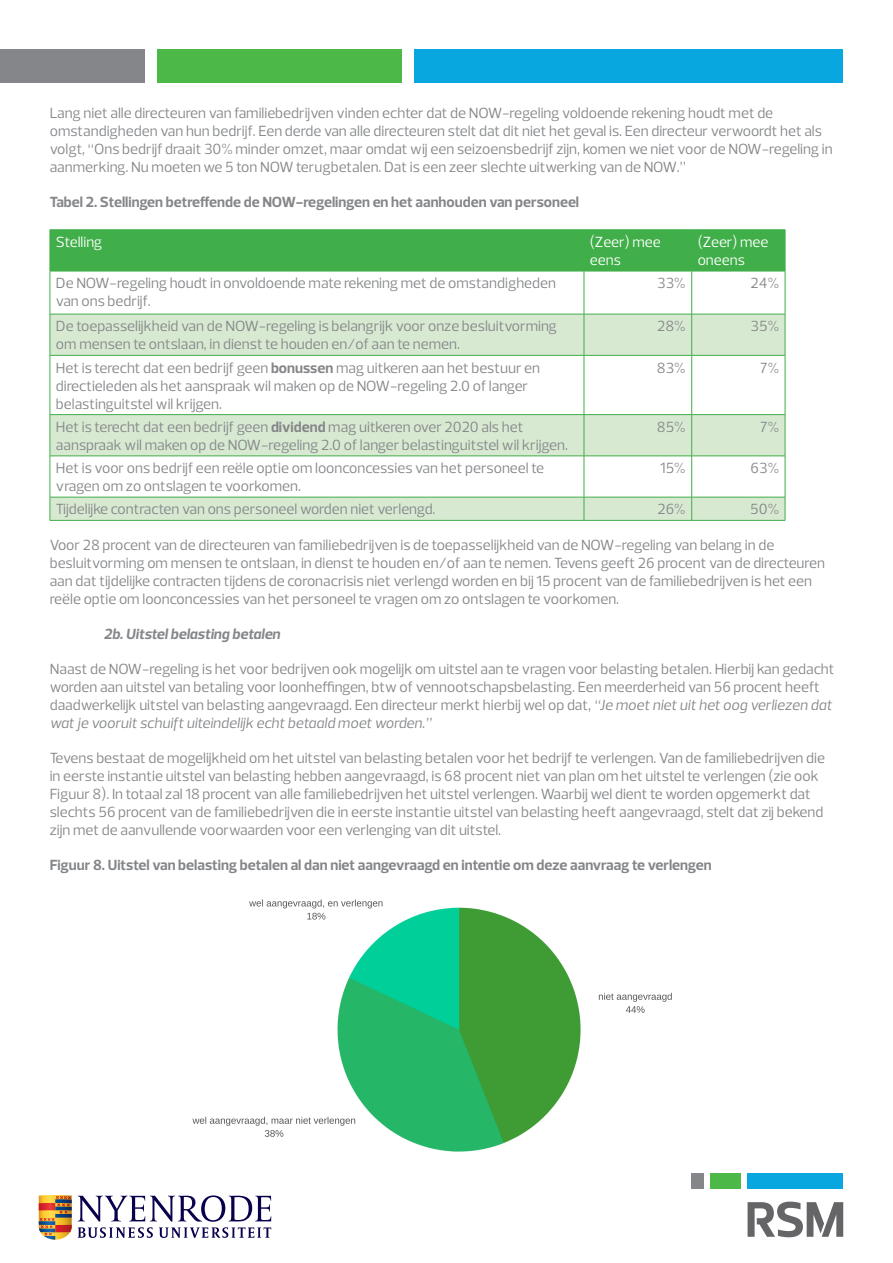
<style>
.page{position:relative;width:893px;height:1263px;background:#fff}
.page>*{position:absolute;margin:0;border:0;box-sizing:border-box;transform-origin:0 0}
.Body{font:15px/18px "Prelo";color:#848689}
.Body-2{font:700 15px "Prelo";color:#848689}
.Power_of_being_under{font:15px/18px "Prelo";color:#fff}
.Power_of_being_under-2{font:15px "Prelo";color:#848689}
.Body-3{font:italic 700 15px "Prelo";color:#848689}
.s1{font-weight:700}
.s2{font-style:italic}
</style>
<div class="page">
<div style="left:747px;top:1173px;width:96px;height:16px;background:#08a7e0"></div>
<div style="left:691px;top:1173px;width:12px;height:16px;background:#848689"></div>
<div style="left:710px;top:1173px;width:31px;height:16px;background:#4cb848"></div>
<svg style="left:747px;top:1201px;width:96px;height:36px"></svg>
<svg style="left:39px;top:1195px;width:33px;height:45px"></svg>
<svg style="left:78px;top:1195px;width:193px;height:43px"></svg>
<div style="left:157px;top:50px;width:245px;height:33px;background:#4cb848"></div>
<div style="left:415px;top:50px;width:428px;height:33px;background:#08a7e0"></div>
<div style="left:0;top:50px;width:145px;height:33px;background:#848689"></div>
<div style="left:51px;top:230px;width:734px;height:41px;background:#40ae49"></div>
<svg style="left:51px;top:315px;width:734px;height:205px;fill:#d8e9d2"></svg>
<hr style="left:50px;top:229px;width:534px;height:1px;background:#40ae49">
<hr style="left:50px;top:230px;width:1px;height:41px;background:#40ae49">
<hr style="left:584px;top:229px;width:108px;height:1px;background:#40ae49">
<hr style="left:584px;top:230px;width:1px;height:41px;background:#40ae49">
<hr style="left:692px;top:229px;width:93px;height:1px;background:#40ae49">
<hr style="left:691px;top:230px;width:1px;height:41px;background:#40ae49">
<hr style="left:785px;top:230px;width:1px;height:41px;background:#40ae49">
<hr style="left:50px;top:271px;width:534px;height:1px;background:#40ae49">
<hr style="left:50px;top:271px;width:1px;height:43px;background:#40ae49">
<hr style="left:584px;top:271px;width:108px;height:1px;background:#40ae49">
<hr style="left:584px;top:271px;width:1px;height:43px;background:#40ae49">
<hr style="left:692px;top:271px;width:93px;height:1px;background:#40ae49">
<hr style="left:691px;top:271px;width:1px;height:43px;background:#40ae49">
<hr style="left:785px;top:271px;width:1px;height:43px;background:#40ae49">
<hr style="left:50px;top:314px;width:534px;height:1px;background:#40ae49">
<hr style="left:50px;top:314px;width:1px;height:41px;background:#40ae49">
<hr style="left:584px;top:314px;width:108px;height:1px;background:#40ae49">
<hr style="left:584px;top:314px;width:1px;height:41px;background:#40ae49">
<hr style="left:692px;top:314px;width:93px;height:1px;background:#40ae49">
<hr style="left:691px;top:314px;width:1px;height:41px;background:#40ae49">
<hr style="left:785px;top:314px;width:1px;height:41px;background:#40ae49">
<hr style="left:50px;top:355px;width:534px;height:1px;background:#40ae49">
<hr style="left:50px;top:356px;width:1px;height:58px;background:#40ae49">
<hr style="left:584px;top:355px;width:108px;height:1px;background:#40ae49">
<hr style="left:584px;top:356px;width:1px;height:58px;background:#40ae49">
<hr style="left:692px;top:355px;width:93px;height:1px;background:#40ae49">
<hr style="left:691px;top:356px;width:1px;height:58px;background:#40ae49">
<hr style="left:785px;top:356px;width:1px;height:58px;background:#40ae49">
<hr style="left:50px;top:414px;width:534px;height:1px;background:#40ae49">
<hr style="left:50px;top:415px;width:1px;height:41px;background:#40ae49">
<hr style="left:584px;top:414px;width:108px;height:1px;background:#40ae49">
<hr style="left:584px;top:415px;width:1px;height:41px;background:#40ae49">
<hr style="left:692px;top:414px;width:93px;height:1px;background:#40ae49">
<hr style="left:691px;top:415px;width:1px;height:41px;background:#40ae49">
<hr style="left:785px;top:415px;width:1px;height:41px;background:#40ae49">
<hr style="left:50px;top:456px;width:534px;height:1px;background:#40ae49">
<hr style="left:50px;top:456px;width:1px;height:41px;background:#40ae49">
<hr style="left:584px;top:456px;width:108px;height:1px;background:#40ae49">
<hr style="left:584px;top:456px;width:1px;height:41px;background:#40ae49">
<hr style="left:692px;top:456px;width:93px;height:1px;background:#40ae49">
<hr style="left:691px;top:456px;width:1px;height:41px;background:#40ae49">
<hr style="left:785px;top:456px;width:1px;height:41px;background:#40ae49">
<hr style="left:50px;top:497px;width:534px;height:1px;background:#40ae49">
<svg style="left:50px;top:497px;width:1px;height:23px"></svg>
<hr style="left:584px;top:497px;width:108px;height:1px;background:#40ae49">
<svg style="left:584px;top:497px;width:1px;height:23px"></svg>
<hr style="left:692px;top:497px;width:93px;height:1px;background:#40ae49">
<svg style="left:691px;top:497px;width:1px;height:23px"></svg>
<svg style="left:785px;top:497px;width:1px;height:23px"></svg>
<hr style="left:50px;top:520px;width:534px;height:1px;background:#40ae49">
<hr style="left:584px;top:520px;width:108px;height:1px;background:#40ae49">
<hr style="left:692px;top:520px;width:93px;height:1px;background:#40ae49">
<img style="left:192px;top:899px;width:480px;height:253px">
<p class="Body" style="left:50px;top:104px;width:784px">Lang niet alle directeuren van familiebedrijven vinden echter dat de NOW-regeling voldoende rekening houdt met de omstandigheden van hun bedrijf. Een derde van alle directeuren stelt dat dit niet het geval is. Een directeur verwoordt het als volgt, “Ons bedrijf draait 30% minder omzet, maar omdat wij een seizoensbedrijf zijn, komen we niet voor de NOW-regeling in aanmerking. Nu moeten we 5 ton NOW terugbetalen. Dat is een zeer slechte uitwerking van de NOW.”</p>
<p class="Body-2" style="left:50px;top:192px;width:531px">Tabel 2. Stellingen betreffende de NOW-regelingen en het aanhouden van personeel</p>
<p class="Power_of_being_under" style="left:56px;top:233px;width:48px">Stelling</p>
<p class="Power_of_being_under" style="left:590px;top:233px;width:72px">(Zeer) mee eens</p>
<p class="Power_of_being_under" style="left:698px;top:233px;width:72px">(Zeer) mee oneens</p>
<p class="Body" style="left:56px;top:274px;width:502px">De NOW-regeling houdt in onvoldoende mate rekening met de omstandigheden van ons bedrijf.</p>
<p class="Power_of_being_under-2" style="left:657px;top:274px;width:30px">33%</p>
<p class="Power_of_being_under-2" style="left:751px;top:274px;width:30px">24%</p>
<p class="Body" style="left:56px;top:317px;width:502px">De toepasselijkheid van de NOW-regeling is belangrijk voor onze besluitvorming om mensen te ontslaan, in dienst te houden en/of aan te nemen.</p>
<p class="Power_of_being_under-2" style="left:657px;top:317px;width:30px">28%</p>
<p class="Power_of_being_under-2" style="left:751px;top:317px;width:30px">35%</p>
<p class="Body" style="left:56px;top:359px;width:486px">Het is terecht dat een bedrijf geen <span class="s1">bonussen</span> mag uitkeren aan het bestuur en directieleden als het aanspraak wil maken op de NOW-regeling 2.0 of langer belastinguitstel wil krijgen.</p>
<p class="Power_of_being_under-2" style="left:657px;top:358px;width:30px">83%</p>
<p class="Power_of_being_under-2" style="left:760px;top:358px;width:20px">7%</p>
<p class="Body" style="left:56px;top:418px;width:514px">Het is terecht dat een bedrijf geen <span class="s1">dividend</span> mag uitkeren over 2020 als het aanspraak wil maken op de NOW-regeling 2.0 of langer belastinguitstel wil krijgen.</p>
<p class="Power_of_being_under-2" style="left:657px;top:418px;width:30px">85%</p>
<p class="Power_of_being_under-2" style="left:760px;top:418px;width:20px">7%</p>
<p class="Body" style="left:56px;top:459px;width:490px">Het is voor ons bedrijf een reële optie om loonconcessies van het personeel te vragen om zo ontslagen te voorkomen.</p>
<p class="Power_of_being_under-2" style="left:660px;top:459px;width:27px">15%</p>
<p class="Power_of_being_under-2" style="left:751px;top:459px;width:30px">63%</p>
<p class="Body" style="left:56px;top:500px;width:381px">Tijdelijke contracten van ons personeel worden niet verlengd.</p>
<p class="Power_of_being_under-2" style="left:657px;top:500px;width:30px">26%</p>
<p class="Power_of_being_under-2" style="left:750px;top:500px;width:30px">50%</p>
<p class="Body" style="left:50px;top:536px;width:777px">Voor 28 procent van de directeuren van familiebedrijven is de toepasselijkheid van de NOW-regeling van belang in de besluitvorming om mensen te ontslaan, in dienst te houden en/of aan te nemen. Tevens geeft 26 procent van de directeuren aan dat tijdelijke contracten tijdens de coronacrisis niet verlengd worden en bij 15 procent van de familiebedrijven is het een reële optie om loonconcessies van het personeel te vragen om zo ontslagen te voorkomen.</p>
<p class="Body-3" style="left:104px;top:624px;width:178px">2b. Uitstel belasting betalen</p>
<p class="Body" style="left:50px;top:660px;width:786px">Naast de NOW-regeling is het voor bedrijven ook mogelijk om uitstel aan te vragen voor belasting betalen. Hierbij kan gedacht worden aan uitstel van betaling voor loonheffingen, btw of vennootschapsbelasting. Een meerderheid van 56 procent heeft daadwerkelijk uitstel van belasting aangevraagd. Een directeur merkt hierbij wel op dat, <span class="s2">“Je moet niet uit het oog verliezen dat wat je vooruit schuift uiteindelijk echt betaald moet worden.”</span></p>
<p class="Body" style="left:50px;top:749px;width:777px">Tevens bestaat de mogelijkheid om het uitstel van belasting betalen voor het bedrijf te verlengen. Van de familiebedrijven die in eerste instantie uitstel van belasting hebben aangevraagd, is 68 procent niet van plan om het uitstel te verlengen (zie ook Figuur 8). In totaal zal 18 procent van alle familiebedrijven het uitstel verlengen. Waarbij wel dient te worden opgemerkt dat slechts 56 procent van de familiebedrijven die in eerste instantie uitstel van belasting heeft aangevraagd, stelt dat zij bekend zijn met de aanvullende voorwaarden voor een verlenging van dit uitstel.</p>
<p class="Body-2" style="left:50px;top:855px;width:663px">Figuur 8. Uitstel van belasting betalen al dan niet aangevraagd en intentie om deze aanvraag te verlengen</p>
</div>
